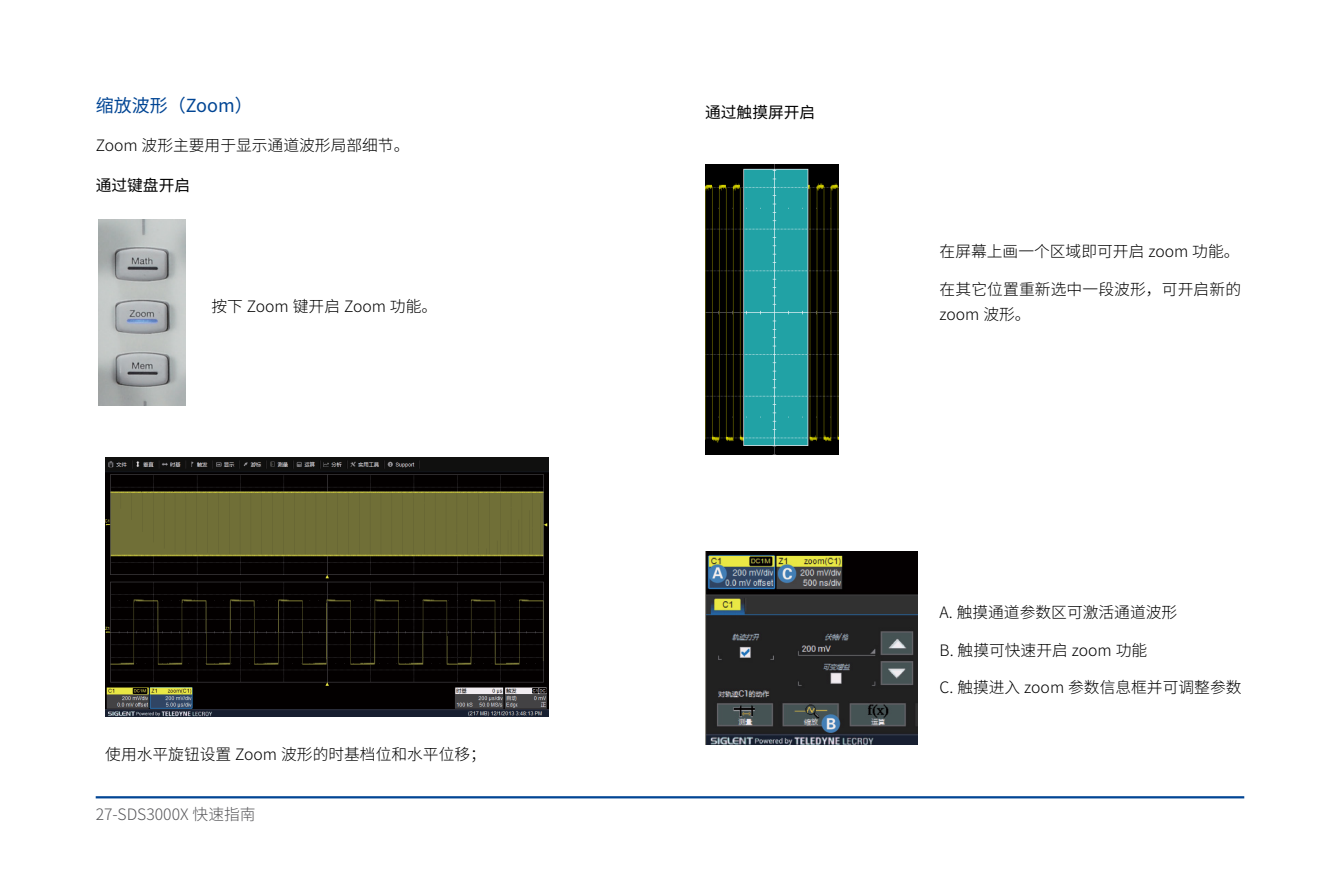
<style>
.page{position:relative;width:1340px;height:893px;background:#fff}
.page>*{position:absolute;margin:0;border:0;box-sizing:border-box;transform-origin:0 0}
.t1{font:18px "Source Han Sans SC";color:#014594}
.t2{font:300 15.75px/24.8px "Source Han Sans SC";color:#000}
.t3{font:300 15.75px "Source Han Sans SC";color:#58585b}
.t4{font:15.75px "Source Han Sans SC";color:#000}
</style>
<div class="page">
<hr style="left:96px;top:796px;width:1148px;height:2px;background:#014594">
<img style="left:98px;top:219px;width:87px;height:186px">
<img style="left:105px;top:458px;width:443px;height:259px">
<img style="left:705px;top:551px;width:213px;height:193px">
<img style="left:705px;top:164px;width:133px;height:291px">
<p class="t1" style="left:96px;top:95px;width:158px">缩放波形（Zoom）</p>
<p class="t2" style="left:96px;top:134px;width:315px">Zoom 波形主要用于显示通道波形局部细节。</p>
<p class="t4" style="left:96px;top:176px;width:96px">通过键盘开启</p>
<p class="t2" style="left:211px;top:294px;width:227px">按下 Zoom 键开启 Zoom 功能。</p>
<p class="t2" style="left:105px;top:742px;width:382px">使用水平旋钮设置 Zoom 波形的时基档位和水平位移；</p>
<p class="t3" style="left:96px;top:805px;width:161px">27-SDS3000X 快速指南</p>
<p class="t4" style="left:705px;top:103px;width:112px">通过触摸屏开启</p>
<p class="t2" style="left:939px;top:239px;width:301px">在屏幕上画一个区域即可开启 zoom 功能。</p>
<p class="t2" style="left:939px;top:277px;width:303px">在其它位置重新选中一段波形，可开启新的zoom 波形。</p>
<p class="t2" style="left:939px;top:600px;width:239px">A. 触摸通道参数区可激活通道波形</p>
<p class="t2" style="left:939px;top:638px;width:209px">B. 触摸可快速开启 zoom 功能</p>
<p class="t2" style="left:939px;top:675px;width:303px">C. 触摸进入 zoom 参数信息框并可调整参数</p>
</div>
